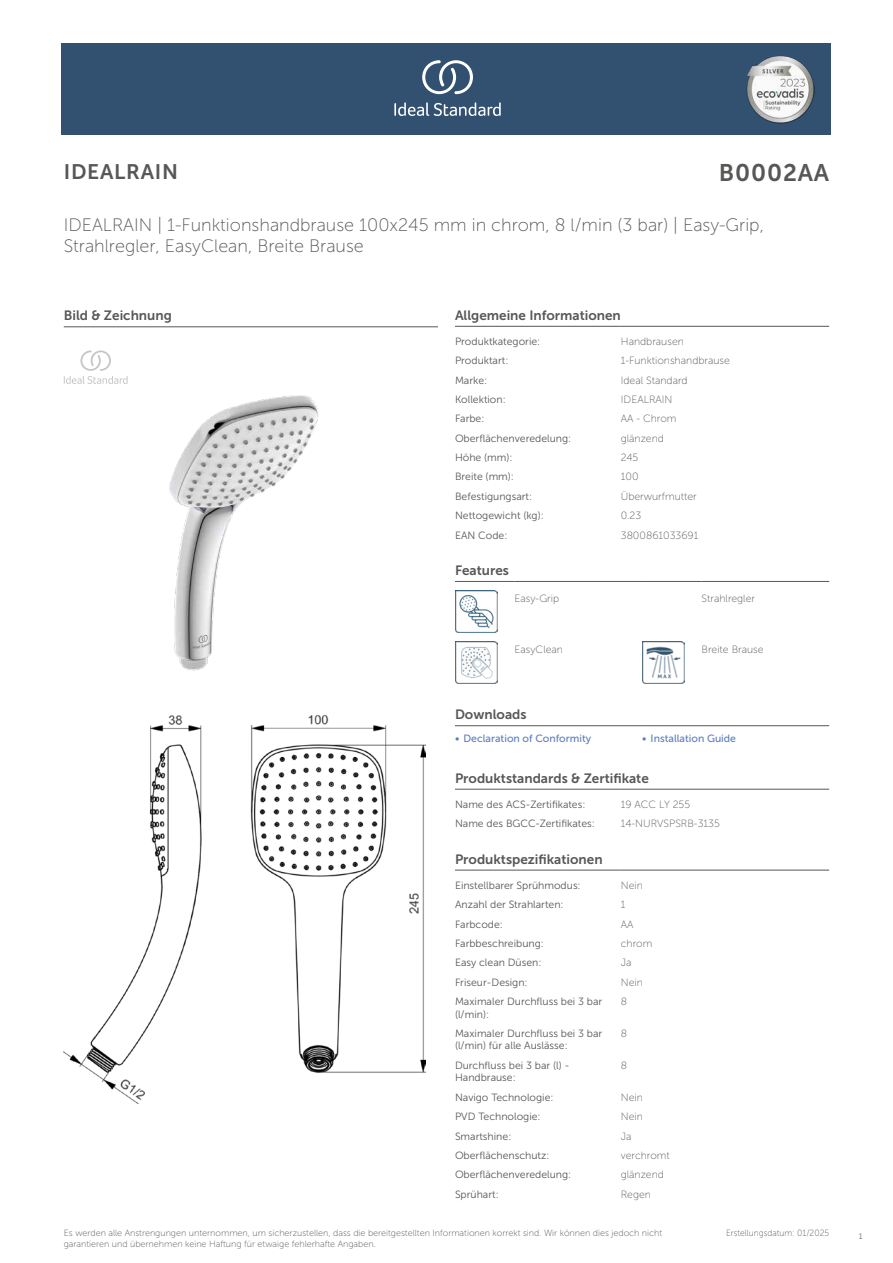
<style>
.page{position:relative;width:893px;height:1263px;background:#fff}
.page>*{position:absolute;margin:0;border:0;box-sizing:border-box;transform-origin:0 0}
.t1{font:24px "Museo Sans 700";letter-spacing:.035em;color:#575756}
.t2{font:21px "Museo Sans 700";letter-spacing:.035em;color:#575756}
.t3{font:18px/21.6px "Museo Sans 100";color:#575756}
.t4{font:13.5px "Museo Sans 700";color:#575756}
.t5{font:10.5px/12.6px "Museo Sans 300";color:#575756}
.t6{font:10.5px "Museo Sans 100";color:#575756}
.t7{font:10.5px "Museo Sans 500";color:#5b7ebf}
.t8{font:9px/10.8px "Museo Sans 100";color:#575756}
.t9{font:9px "Museo Sans 100";color:#575756;scale:.95 1}
.t10{font:300 9px "Calibri";color:#575756;scale:.95 1}
</style>
<div class="page">
<div style="left:62px;top:43px;width:769px;height:91px;background:#325070"></div>
<hr style="left:455px;top:326px;width:166px;height:1px;background:#575756">
<hr style="left:621px;top:326px;width:208px;height:1px;background:#575756">
<hr style="left:455px;top:581px;width:59px;height:1px;background:#575756">
<hr style="left:514px;top:581px;width:128px;height:1px;background:#575756">
<hr style="left:642px;top:581px;width:60px;height:1px;background:#575756">
<hr style="left:702px;top:581px;width:127px;height:1px;background:#575756">
<img style="left:455px;top:590px;width:42px;height:43px">
<img style="left:455px;top:641px;width:42px;height:43px">
<img style="left:642px;top:641px;width:43px;height:43px">
<hr style="left:455px;top:725px;width:187px;height:1px;background:#575756">
<hr style="left:642px;top:725px;width:187px;height:1px;background:#575756">
<hr style="left:455px;top:789px;width:166px;height:1px;background:#575756">
<hr style="left:621px;top:789px;width:208px;height:1px;background:#575756">
<hr style="left:455px;top:870px;width:166px;height:1px;background:#575756">
<hr style="left:621px;top:870px;width:208px;height:1px;background:#575756">
<img style="left:64px;top:714px;width:361px;height:390px">
<hr style="left:64px;top:327px;width:374px;height:1px;background:#575756">
<svg style="left:64px;top:350px;width:64px;height:34px"></svg>
<img style="left:169px;top:395px;width:150px;height:275px">
<svg style="left:394px;top:102px;width:107px;height:14px"></svg>
<svg style="left:422px;top:60px;width:51px;height:34px"></svg>
<img style="left:746px;top:56px;width:68px;height:67px">
<h2 class="t2" style="left:64px;top:160px;width:116px">IDEALRAIN</h2>
<h1 class="t1" style="left:719px;top:160px;width:112px">B0002AA</h1>
<h3 class="t3" style="left:64px;top:214px;width:702px">IDEALRAIN | 1-Funktionshandbrause 100x245 mm in chrom, 8 l/min (3 bar) | Easy-Grip,<br>Strahlregler, EasyClean, Breite Brause</h3>
<p class="t4" style="left:64px;top:308px;width:110px">Bild &amp; Zeichnung</p>
<p class="t4" style="left:455px;top:308px;width:167px">Allgemeine Informationen</p>
<p class="t5" style="left:455px;top:335px;width:87px">Produktkategorie:</p>
<p class="t6" style="left:621px;top:336px;width:65px">Handbrausen</p>
<p class="t5" style="left:455px;top:354px;width:55px">Produktart:</p>
<p class="t6" style="left:621px;top:355px;width:111px">1-Funktionshandbrause</p>
<p class="t5" style="left:455px;top:374px;width:34px">Marke:</p>
<p class="t6" style="left:621px;top:374px;width:68px">Ideal Standard</p>
<p class="t5" style="left:455px;top:393px;width:52px">Kollektion:</p>
<p class="t6" style="left:621px;top:394px;width:53px">IDEALRAIN</p>
<p class="t5" style="left:455px;top:413px;width:31px">Farbe:</p>
<p class="t6" style="left:621px;top:413px;width:57px">AA - Chrom</p>
<p class="t5" style="left:455px;top:432px;width:118px">Oberflächenveredelung:</p>
<p class="t6" style="left:621px;top:433px;width:45px">glänzend</p>
<p class="t5" style="left:455px;top:451px;width:59px">Höhe (mm):</p>
<p class="t6" style="left:621px;top:452px;width:19px">245</p>
<p class="t5" style="left:455px;top:471px;width:61px">Breite (mm):</p>
<p class="t6" style="left:621px;top:471px;width:19px">100</p>
<p class="t5" style="left:455px;top:490px;width:79px">Befestigungsart:</p>
<p class="t6" style="left:621px;top:491px;width:77px">Überwurfmutter</p>
<p class="t5" style="left:455px;top:509px;width:90px">Nettogewicht (kg):</p>
<p class="t6" style="left:621px;top:510px;width:22px">0.23</p>
<p class="t5" style="left:455px;top:529px;width:54px">EAN Code:</p>
<p class="t6" style="left:621px;top:529px;width:79px">3800861033691</p>
<p class="t4" style="left:455px;top:563px;width:55px">Features</p>
<p class="t6" style="left:514px;top:593px;width:46px">Easy-Grip</p>
<p class="t6" style="left:702px;top:593px;width:55px">Strahlregler</p>
<p class="t6" style="left:514px;top:644px;width:50px">EasyClean</p>
<p class="t6" style="left:702px;top:644px;width:63px">Breite Brause</p>
<p class="t4" style="left:455px;top:707px;width:73px">Downloads</p>
<p class="t7" style="left:455px;top:733px;width:138px">• Declaration of Conformity</p>
<p class="t7" style="left:642px;top:733px;width:95px">• Installation Guide</p>
<p class="t4" style="left:455px;top:771px;width:195px">Produktstandards &amp; Zertifikate</p>
<p class="t5" style="left:455px;top:798px;width:132px">Name des ACS-Zertifikates:</p>
<p class="t6" style="left:621px;top:799px;width:71px">19 ACC LY 255</p>
<p class="t5" style="left:455px;top:817px;width:141px">Name des BGCC-Zertifikates:</p>
<p class="t6" style="left:621px;top:818px;width:100px">14-NURVSPSRB-3135</p>
<p class="t4" style="left:455px;top:851px;width:149px">Produktspezifikationen</p>
<p class="t5" style="left:455px;top:879px;width:127px">Einstellbarer Sprühmodus:</p>
<p class="t6" style="left:621px;top:880px;width:24px">Nein</p>
<p class="t5" style="left:455px;top:898px;width:110px">Anzahl der Strahlarten:</p>
<p class="t6" style="left:621px;top:899px;width:6px">1</p>
<p class="t5" style="left:455px;top:918px;width:49px">Farbcode:</p>
<p class="t6" style="left:621px;top:918px;width:14px">AA</p>
<p class="t5" style="left:455px;top:937px;width:90px">Farbbeschreibung:</p>
<p class="t6" style="left:621px;top:938px;width:33px">chrom</p>
<p class="t5" style="left:455px;top:956px;width:88px">Easy clean Düsen:</p>
<p class="t6" style="left:621px;top:957px;width:12px">Ja</p>
<p class="t5" style="left:455px;top:976px;width:74px">Friseur-Design:</p>
<p class="t6" style="left:621px;top:976px;width:24px">Nein</p>
<p class="t5" style="left:455px;top:995px;width:149px">Maximaler Durchfluss bei 3 bar (l/min):</p>
<p class="t6" style="left:621px;top:996px;width:8px">8</p>
<p class="t5" style="left:455px;top:1027px;width:149px">Maximaler Durchfluss bei 3 bar (l/min) für alle Auslässe:</p>
<p class="t6" style="left:621px;top:1028px;width:8px">8</p>
<p class="t5" style="left:455px;top:1059px;width:116px">Durchfluss bei 3 bar (l) -<br>Handbrause:</p>
<p class="t6" style="left:621px;top:1060px;width:8px">8</p>
<p class="t5" style="left:455px;top:1091px;width:100px">Navigo Technologie:</p>
<p class="t6" style="left:621px;top:1091px;width:24px">Nein</p>
<p class="t5" style="left:455px;top:1110px;width:87px">PVD Technologie:</p>
<p class="t6" style="left:621px;top:1111px;width:24px">Nein</p>
<p class="t5" style="left:455px;top:1130px;width:58px">Smartshine:</p>
<p class="t6" style="left:621px;top:1130px;width:12px">Ja</p>
<p class="t5" style="left:455px;top:1149px;width:96px">Oberflächenschutz:</p>
<p class="t6" style="left:621px;top:1150px;width:50px">verchromt</p>
<p class="t5" style="left:455px;top:1168px;width:118px">Oberflächenveredelung:</p>
<p class="t6" style="left:621px;top:1169px;width:45px">glänzend</p>
<p class="t5" style="left:455px;top:1188px;width:45px">Sprühart:</p>
<p class="t6" style="left:621px;top:1188px;width:32px">Regen</p>
<p class="t8" style="left:64px;top:1227px;width:600px">Es werden alle Anstrengungen unternommen, um sicherzustellen, dass die bereitgestellten Informationen korrekt sind. Wir können dies jedoch nicht garantieren und übernehmen keine Haftung für etwaige fehlerhafte Angaben.</p>
<p class="t9" style="left:726px;top:1228px;width:110px">Erstellungsdatum: 01/2025</p>
<p class="t10" style="left:858px;top:1230px;width:6px">1</p>
</div>
